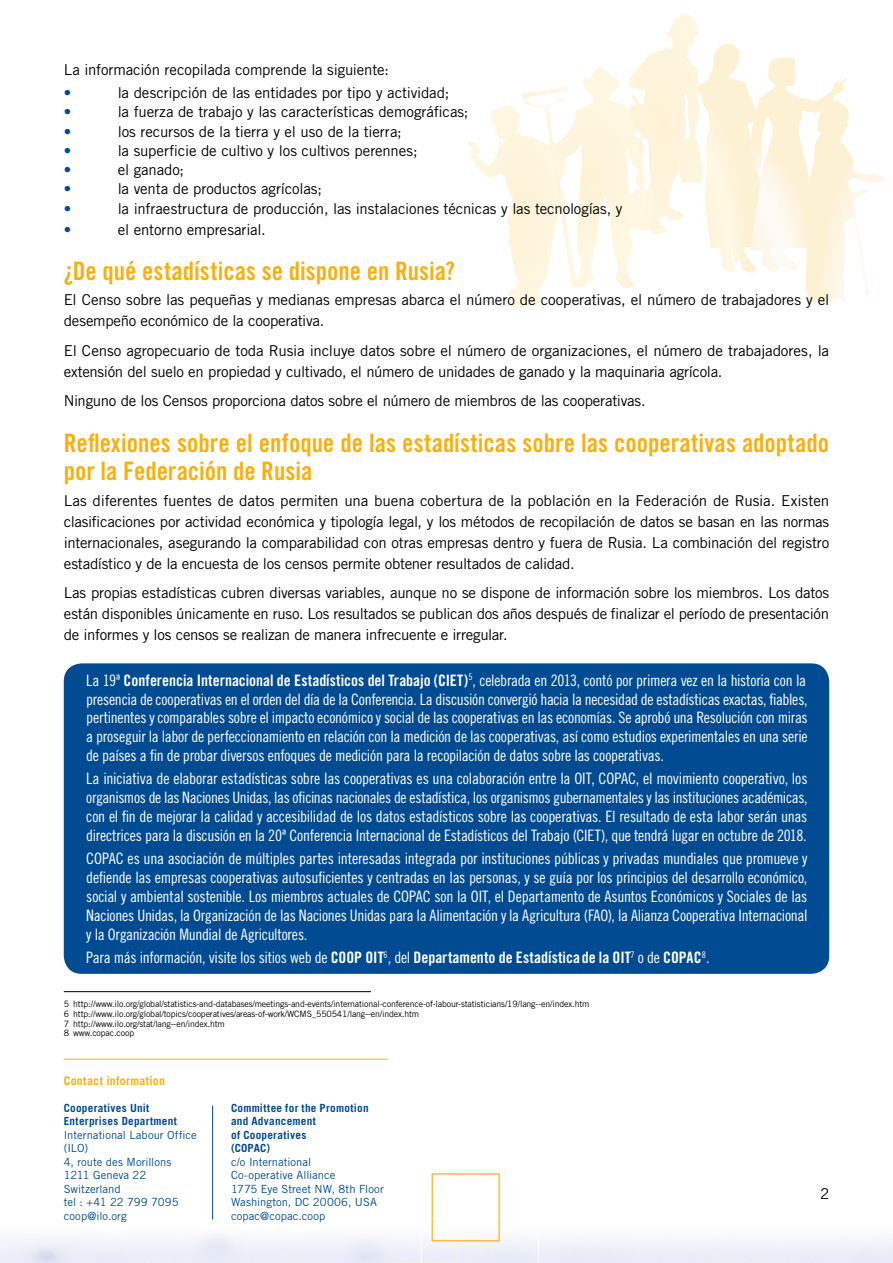
<style>
.page{position:relative;width:893px;height:1263px;background:#fff}
.page>*{position:absolute;margin:0;border:0;box-sizing:border-box;transform-origin:0 0}
.t1{font:25.5px/28.5px "Trade Gothic LT Std Bd Cn 20";color:#f9b00e}
.t2{font:15.75px/18.9px "Trade Gothic LT Std Cn 18";letter-spacing:-.02em;color:#fff;text-align:justify}
.t3{font:15px/21px "Trade Gothic LT Std";letter-spacing:-.015em;color:#000}
.t4{font:15px "Trade Gothic LT Std";color:#004b92}
.t5{font:700 12px "Trade Gothic LT Std";letter-spacing:.02em;color:#f9b00e}
.t6{font:11.25px/13.5px "Trade Gothic LT Std";color:#004b92}
.t7{font:700 11.25px/13.5px "Trade Gothic LT Std";letter-spacing:.02em;color:#004b92}
.t8{font:8.7px/9.8px "Trade Gothic LT Std";letter-spacing:-.015em;color:#000}
.s1{font-family:"Trade Gothic LT Std Bd Cn 20"}
</style>
<div class="page">
<hr style="left:64px;top:1059px;width:324px;height:1px;background:#f9b00e">
<svg style="left:468px;top:68px;width:222px;height:240px"></svg>
<svg style="left:697px;top:44px;width:187px;height:259px"></svg>
<svg style="left:421px;top:1217px;width:118px;height:46px"></svg>
<div style="left:64px;top:663px;width:765px;height:311px;background:#004b92;border-radius:18px"></div>
<hr style="left:212px;top:1106px;width:1px;height:113px;background:#004b92">
<hr style="left:64px;top:991px;width:307px;height:1px;background:#000">
<p class="t3" style="left:64px;top:59px;width:327px">La información recopilada comprende la siguiente:</p>
<p class="t4" style="left:64px;top:84px;width:9px">•</p>
<p class="t3" style="left:118px;top:82px;width:333px">la descripción de las entidades por tipo y actividad;</p>
<p class="t4" style="left:64px;top:103px;width:9px">•</p>
<p class="t3" style="left:118px;top:101px;width:352px">la fuerza de trabajo y las características demográficas;</p>
<p class="t4" style="left:64px;top:122px;width:9px">•</p>
<p class="t3" style="left:118px;top:121px;width:286px">los recursos de la tierra y el uso de la tierra;</p>
<p class="t4" style="left:64px;top:141px;width:9px">•</p>
<p class="t3" style="left:118px;top:140px;width:301px">la superficie de cultivo y los cultivos perennes;</p>
<p class="t4" style="left:64px;top:161px;width:9px">•</p>
<p class="t3" style="left:118px;top:159px;width:68px">el ganado;</p>
<p class="t4" style="left:64px;top:180px;width:9px">•</p>
<p class="t3" style="left:118px;top:178px;width:206px">la venta de productos agrícolas;</p>
<p class="t4" style="left:64px;top:199px;width:9px">•</p>
<p class="t3" style="left:118px;top:198px;width:506px">la infraestructura de producción, las instalaciones técnicas y las tecnologías, y</p>
<p class="t4" style="left:64px;top:220px;width:9px">•</p>
<p class="t3" style="left:118px;top:219px;width:149px">el entorno empresarial.</p>
<h1 class="t1" style="left:64px;top:257px;width:393px">¿De qué estadísticas se dispone en Rusia?</h1>
<p class="t3" style="left:64px;top:289px;width:767px">El Censo sobre las pequeñas y medianas empresas abarca el número de cooperativas, el número de trabajadores y el desempeño económico de la cooperativa.</p>
<p class="t3" style="left:64px;top:340px;width:767px">El Censo agropecuario de toda Rusia incluye datos sobre el número de organizaciones, el número de trabajadores, la extensión del suelo en propiedad y cultivado, el número de unidades de ganado y la maquinaria agrícola.</p>
<p class="t3" style="left:64px;top:390px;width:583px">Ninguno de los Censos proporciona datos sobre el número de miembros de las cooperativas.</p>
<h1 class="t1" style="left:64px;top:428px;width:767px">Reflexiones sobre el enfoque de las estadísticas sobre las cooperativas adoptado por la Federación de Rusia</h1>
<p class="t3" style="left:64px;top:490px;width:767px;text-align:justify">Las diferentes fuentes de datos permiten una buena cobertura de la población en la Federación de Rusia. Existen clasificaciones por actividad económica y tipología legal, y los métodos de recopilación de datos se basan en las normas internacionales, asegurando la comparabilidad con otras empresas dentro y fuera de Rusia. La combinación del registro estadístico y de la encuesta de los censos permite obtener resultados de calidad.</p>
<p class="t3" style="left:64px;top:582px;width:767px;text-align:justify">Las propias estadísticas cubren diversas variables, aunque no se dispone de información sobre los miembros. Los datos están disponibles únicamente en ruso. Los resultados se publican dos años después de finalizar el período de presentación de informes y los censos se realizan de manera infrecuente e irregular.</p>
<p class="t2" style="left:86px;top:670px;width:723px">La 19ª <span class="s1">Conferencia Internacional de Estadísticos del Trabajo (CIET)</span><sup>5</sup>, celebrada en 2013, contó por primera vez en la historia con la presencia de cooperativas en el orden del día de la Conferencia. La discusión convergió hacia la necesidad de estadísticas exactas, fiables, pertinentes y comparables sobre el impacto económico y social de las cooperativas en las economías. Se aprobó una Resolución con miras a proseguir la labor de perfeccionamiento en relación con la medición de las cooperativas, así como estudios experimentales en una serie de países a fin de probar diversos enfoques de medición para la recopilación de datos sobre las cooperativas.</p>
<p class="t2" style="left:86px;top:769px;width:723px">La iniciativa de elaborar estadísticas sobre las cooperativas es una colaboración entre la OIT, COPAC, el movimiento cooperativo, los organismos de las Naciones Unidas, las oficinas nacionales de estadística, los organismos gubernamentales y las instituciones académicas, con el fin de mejorar la calidad y accesibilidad de los datos estadísticos sobre las cooperativas. El resultado de esta labor serán unas directrices para la discusión en la 20ª Conferencia Internacional de Estadísticos del Trabajo (CIET), que tendrá lugar en octubre de 2018.</p>
<p class="t2" style="left:86px;top:849px;width:723px">COPAC es una asociación de múltiples partes interesadas integrada por instituciones públicas y privadas mundiales que promueve y defiende las empresas cooperativas autosuficientes y centradas en las personas, y se guía por los principios del desarrollo económico, social y ambiental sostenible. Los miembros actuales de COPAC son la OIT, el Departamento de Asuntos Económicos y Sociales de las Naciones Unidas, la Organización de las Naciones Unidas para la Alimentación y la Agricultura (FAO), la Alianza Cooperativa Internacional y la Organización Mundial de Agricultores.</p>
<p class="t2" style="left:86px;top:948px;width:625px">Para más información, visite los sitios web de <span class="s1">COOP OIT</span><sup>6</sup>, del <span class="s1">Departamento de Estadística de la OIT</span><sup>7</sup> o de <span class="s1">COPAC</span><sup>8</sup>.</p>
<p class="t8" style="left:64px;top:999px;width:527px">5 http://www.ilo.org/global/statistics-and-databases/meetings-and-events/international-conference-of-labour-statisticians/19/lang--en/index.htm 6 http://www.ilo.org/global/topics/cooperatives/areas-of-work/WCMS_550541/lang--en/index.htm<br>7 http://www.ilo.org/stat/lang--en/index.htm<br>8 www.copac.coop</p>
<p class="t5" style="left:64px;top:1073px;width:103px">Contact information</p>
<p class="t7" style="left:64px;top:1101px;width:115px">Cooperatives Unit<br>Enterprises Department</p>
<p class="t6" style="left:64px;top:1128px;width:134px">International Labour Office (ILO)<br>4, route des Morillons<br>1211 Geneva 22<br>Switzerland<br>tel : +41 22 799 7095 coop@ilo.org</p>
<p class="t7" style="left:231px;top:1100px;width:139px">Committee for the Promotion and Advancement<br>of Cooperatives<br>(COPAC)</p>
<p class="t6" style="left:231px;top:1154px;width:154px">c/o International<br>Co-operative Alliance<br>1775 Eye Street NW, 8th Floor<br>Washington, DC 20006, USA copac@copac.coop</p>
<p class="t3" style="left:820px;top:1183px;width:11px">2</p>
</div>
